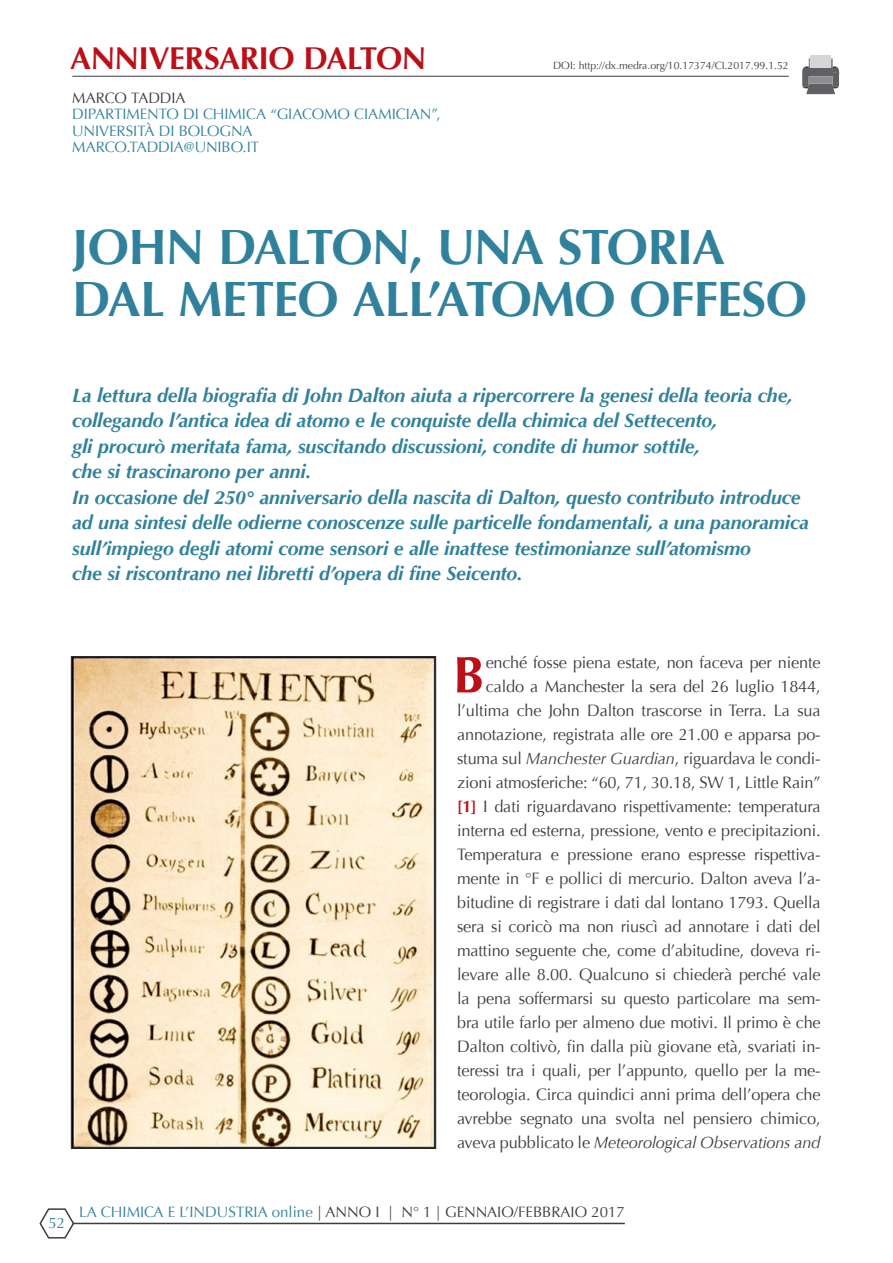
<style>
.page{position:relative;width:893px;height:1263px;background:#fff}
.page>*{position:absolute;margin:0;border:0;box-sizing:border-box;transform-origin:0 0}
.t1{font:700 51.6px "Optima";color:#bb1018}
.Titolo_articolo{font:700 49.5px "Optima";letter-spacing:-.02em;color:#30829c}
.t2{font:700 31.5px "Optima";letter-spacing:-.015em;color:#bb1018}
.Sottotitolo{font:italic 700 19.5px/25.5px "Optima";letter-spacing:-.01em;color:#30829c}
.t3{font:16.5px/24px "Optima";letter-spacing:-.01em;color:#3e3e3f;text-align:right}
.Riepilogo_autori{font:15px "Optima";letter-spacing:-.005em;color:#30829c}
.Autori{font:15px "Optima";color:#3e3e3f}
.t4{font:10.5px "Optima";color:#3e3e3f}
.s1{font-style:italic}
.s2{font-weight:700;color:#bb1018}
.s3{color:#30829c}
</style>
<div class="page">
<svg style="left:39px;top:1208px;width:586px;height:31px"></svg>
<hr style="left:72px;top:76px;width:717px;height:1px;background:#3e3e3f">
<img style="left:73px;top:659px;width:361px;height:487px">
<svg style="left:802px;top:58px;width:37px;height:36px"></svg>
<div style="left:810px;top:55px;width:21px;height:13px;background:#d5d6d8"></div>
<h3 class="t2" style="left:70px;top:40px;width:358px">ANNIVERSARIO DALTON</h3>
<p class="Autori" style="left:72px;top:89px;width:115px">MARCO TADDIA</p>
<p class="Riepilogo_autori" style="left:72px;top:105px;width:370px">DIPARTIMENTO DI CHIMICA “GIACOMO CIAMICIAN”,</p>
<p class="Riepilogo_autori" style="left:72px;top:122px;width:182px">UNIVERSITÀ DI BOLOGNA</p>
<p class="Riepilogo_autori" style="left:72px;top:138px;width:188px">MARCO.TADDIA@UNIBO.IT</p>
<p class="t4" style="left:553px;top:59px;width:237px">DOI: http://dx.medra.org/10.17374/CI.2017.99.1.52</p>
<p class="Titolo_articolo" style="left:72px;top:218px;width:654px">JOHN DALTON, UNA STORIA</p>
<p class="Titolo_articolo" style="left:72px;top:271px;width:736px">DAL METEO ALL’ATOMO OFFESO</p>
<p class="Sottotitolo" style="left:72px;top:383px;width:722px">La lettura della biografia di John Dalton aiuta a ripercorrere la genesi della teoria che, collegando l’antica idea di atomo e le conquiste della chimica del Settecento,</p>
<p class="Sottotitolo" style="left:72px;top:434px;width:629px">gli procurò meritata fama, suscitando discussioni, condite di humor sottile,</p>
<p class="Sottotitolo" style="left:72px;top:459px;width:240px">che si trascinarono per anni.</p>
<p class="Sottotitolo" style="left:72px;top:485px;width:738px">In occasione del 250° anniversario della nascita di Dalton, questo contributo introduce ad una sintesi delle odierne conoscenze sulle particelle fondamentali, a una panoramica sull’impiego degli atomi come sensori e alle inattese testimonianze sull’atomismo</p>
<p class="Sottotitolo" style="left:72px;top:561px;width:452px">che si riscontrano nei libretti d’opera di fine Seicento.</p>
<p class="t3" style="left:457px;top:651px;width:365px">enché fosse piena estate, non faceva per niente caldo a Manchester la sera del 26 luglio 1844, l’ultima che John Dalton trascorse in Terra. La sua annotazione, registrata alle ore 21.00 e apparsa po&shy;stuma sul <span class="s1">Manchester Guardian</span>, riguardava le condi&shy;zioni atmosferiche: “60, 71, 30.18, SW 1, Little Rain” <span class="s2">[1]</span> I dati riguardavano rispettivamente: temperatura interna ed esterna, pressione, vento e precipitazioni.<br>Temperatura e pressione erano espresse rispettiva&shy;mente in °F e pollici di mercurio. Dalton aveva l’a&shy;bitudine di registrare i dati dal lontano 1793. Quella sera si coricò ma non riuscì ad annotare i dati del mattino seguente che, come d’abitudine, doveva ri&shy;levare alle 8.00. Qualcuno si chiederà perché vale la pena soffermarsi su questo particolare ma sem&shy;bra utile farlo per almeno due motivi. Il primo è che Dalton coltivò, fin dalla più giovane età, svariati in&shy;teressi tra i quali, per l’appunto, quello per la me&shy;teorologia. Circa quindici anni prima dell’opera che avrebbe segnato una svolta nel pensiero chimico, aveva pubblicato le <span class="s1">Meteorological Observations and</span></p>
<p class="t1" style="left:453px;top:645px;width:33px">B</p>
<p class="Riepilogo_autori" style="left:49px;top:1214px;width:18px">52</p>
<p class="Autori" style="left:79px;top:1204px;width:547px"><span class="s3">LA CHIMICA E L’INDUSTRIA online</span> | ANNO I | N° 1 | GENNAIO/FEBBRAIO 2017</p>
</div>
